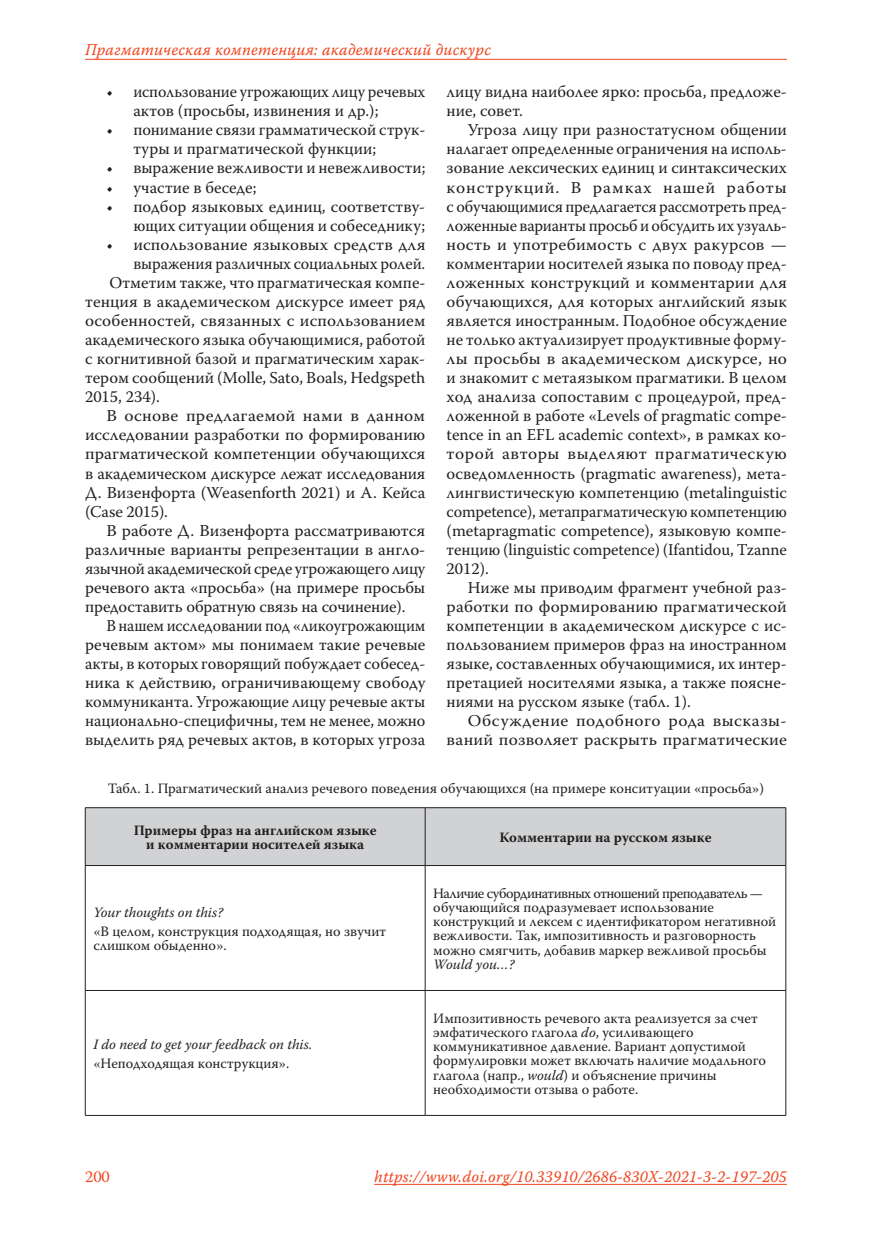
<style>
.page{position:relative;width:872px;height:1234px;background:#fff}
.page>*{position:absolute;margin:0;border:0;box-sizing:border-box;transform-origin:0 0}
.Body{font:16.5px/19px "Warnock Pro";color:#231f20;text-align:justify}
.Body-2{font:16.5px/19px "Warnock Pro";color:#231f20;text-align:justify;scale:.96 1}
.Body-3{font:16.5px/19px "Warnock Pro";color:#231f20;text-align:justify;scale:1.05 1}
.t1{font:16.5px "Warnock Pro It Capt";letter-spacing:.01em;color:#f04823;scale:.95 1}
.Body-4{font:16.5px/19px "Warnock Pro";letter-spacing:.02em;color:#231f20;text-align:right;scale:1.05 1}
.t2{font:16.5px "Warnock Pro";color:#f04823}
.Tabl_TEXT{font:14.25px/14.2px "Warnock Pro";color:#231f20}
.Tabl_Zag{font:14.25px "Warnock Pro";color:#231f20}
.Tabl_TEXT-2{font:700 14.25px/14.2px "Warnock Pro";color:#231f20;text-align:center}
.Tabl_TEXT-3{font:italic 14.25px "Warnock Pro";color:#231f20}
.s1{font-style:italic}
</style>
<div class="page">
<hr style="left:374px;top:1183px;width:413px;height:1px;background:#f04823">
<hr style="left:85px;top:59px;width:702px;height:1px;background:#f04823">
<div style="left:86px;top:808px;width:699px;height:57px;background:#d1d2d4"></div>
<hr style="left:85px;top:807px;width:340px;height:1px;background:#231f20">
<hr style="left:85px;top:807px;width:1px;height:58px;background:#231f20">
<hr style="left:425px;top:807px;width:361px;height:1px;background:#231f20">
<hr style="left:425px;top:807px;width:1px;height:58px;background:#231f20">
<hr style="left:785px;top:807px;width:1px;height:58px;background:#231f20">
<hr style="left:85px;top:865px;width:340px;height:1px;background:#231f20">
<hr style="left:85px;top:865px;width:1px;height:125px;background:#231f20">
<hr style="left:425px;top:865px;width:361px;height:1px;background:#231f20">
<hr style="left:425px;top:865px;width:1px;height:125px;background:#231f20">
<hr style="left:785px;top:865px;width:1px;height:125px;background:#231f20">
<hr style="left:85px;top:989px;width:340px;height:1px;background:#231f20">
<hr style="left:85px;top:990px;width:1px;height:124px;background:#231f20">
<hr style="left:425px;top:989px;width:361px;height:1px;background:#231f20">
<hr style="left:425px;top:990px;width:1px;height:124px;background:#231f20">
<hr style="left:785px;top:990px;width:1px;height:124px;background:#231f20">
<hr style="left:85px;top:1114px;width:340px;height:1px;background:#231f20">
<hr style="left:425px;top:1114px;width:361px;height:1px;background:#231f20">
<p class="t1" style="left:85px;top:39px;width:429px">Прагматическая компетенция: академический дискурс</p>
<p class="Body" style="left:133px;top:82px;width:293px;text-indent:-27px">• использование угрожающих лицу речевых актов (просьбы, извинения и др.);</p>
<p class="Body" style="left:133px;top:120px;width:293px;text-indent:-27px">• понимание связи грамматической струк&shy;туры и прагматической функции;</p>
<p class="Body" style="left:106px;top:158px;width:320px">• выражение вежливости и невежливости;</p>
<p class="Body" style="left:106px;top:177px;width:152px">• участие в беседе;</p>
<p class="Body" style="left:106px;top:196px;width:320px;text-align:right">• подбор языковых единиц, соответству&shy;ющих ситуации общения и собеседнику;</p>
<p class="Body" style="left:106px;top:234px;width:320px;text-align:right">• использование языковых средств для выражения различных социальных ролей.</p>
<p class="Body" style="left:85px;top:272px;width:342px;text-indent:24px">Отметим также, что прагматическая компе&shy;тенция в академическом дискурсе имеет ряд особенностей, связанных с использованием академического языка обучающимися, работой с когнитивной базой и прагматическим харак&shy;тером сообщений (Molle, Sato, Boals, Hedgspeth 2015, 234).</p>
<p class="Body-3" style="left:85px;top:406px;width:326px;text-indent:21px">В основе предлагаемой нами в данном исследовании разработки по формированию прагматической компетенции обучающихся в академическом дискурсе лежат исследования Д. Визенфорта (Weasenforth 2021) и А. Кейса (Case 2015).</p>
<p class="Body" style="left:85px;top:520px;width:342px;text-indent:21px">В работе Д. Визенфорта рассматриваются различные варианты репрезентации в англо&shy;язычной академической среде угрожающего лицу речевого акта «просьба» (на примере просьбы предоставить обратную связь на сочинение).</p>
<p class="Body-2" style="left:85px;top:615px;width:356px;text-indent:21px">В нашем исследовании под «ликоугрожающим речевым актом» мы понимаем такие речевые акты, в которых говорящий побуждает собесед&shy;ника к действию, ограничивающему свободу коммуниканта. Угрожающие лицу речевые акты национально-специфичны, тем не менее, можно выделить ряд речевых актов, в которых угроза</p>
<p class="Body" style="left:446px;top:82px;width:342px">лицу видна наиболее ярко: просьба, предложе&shy;ние, совет.</p>
<p class="Body" style="left:446px;top:120px;width:342px;text-indent:21px">Угроза лицу при разностатусном общении налагает определенные ограничения на исполь&shy;зование лексических единиц и синтаксических конструкций. В рамках нашей работы с обучающимися предлагается рассмотреть пред&shy;ложенные варианты просьб и обсудить их узуаль&shy;ность и употребимость с двух ракурсов — комментарии носителей языка по поводу пред&shy;ложенных конструкций и комментарии для обучающихся, для которых английский язык является иностранным. Подобное обсуждение не только актуализирует продуктивные форму&shy;лы просьбы в академическом дискурсе, но и знакомит с метаязыком прагматики. В целом ход анализа сопоставим с процедурой, пред&shy;ложенной в работе «Levels of pragmatic compe&shy;tence in an EFL academic context», в рамках ко&shy;торой авторы выделяют прагматическую осведомленность (pragmatic awareness), мета&shy;лингвистическую компетенцию (metalinguistic competence), метапрагматическую компетенцию (metapragmatic competence), языковую компе&shy;тенцию (linguistic competence) (Ifantidou, Tzanne 2012).</p>
<p class="Body" style="left:446px;top:577px;width:342px;text-indent:21px">Ниже мы приводим фрагмент учебной раз&shy;работки по формированию прагматической компетенции в академическом дискурсе с ис&shy;пользованием примеров фраз на иностранном языке, составленных обучающимися, их интер&shy;претацией носителями языка, а также поясне&shy;ниями на русском языке (табл. 1).</p>
<p class="Body-4" style="left:446px;top:711px;width:326px">Обсуждение подобного рода высказы&shy;ваний позволяет раскрыть прагматические</p>
<p class="Tabl_Zag" style="left:108px;top:779px;width:657px">Табл. 1. Прагматический анализ речевого поведения обучающихся (на примере конситуации «просьба»)</p>
<p class="Tabl_TEXT-2" style="left:134px;top:822px;width:244px">Примеры фраз на английском языке и комментарии носителей языка</p>
<p class="Tabl_TEXT-2" style="left:499px;top:829px;width:214px">Комментарии на русском языке</p>
<p class="Tabl_TEXT-3" style="left:93px;top:903px;width:131px">Your thoughts on this?</p>
<p class="Tabl_TEXT" style="left:93px;top:923px;width:294px">«В целом, конструкция подходящая, но звучит слишком обыденно».</p>
<p class="Tabl_TEXT-3" style="left:93px;top:1035px;width:220px">I do need to get your feedback on this.</p>
<p class="Tabl_TEXT" style="left:93px;top:1055px;width:197px">«Неподходящая конструкция».</p>
<p class="Tabl_TEXT" style="left:433px;top:885px;width:344px">Наличие субординативных отношений преподаватель — обучающийся подразумевает использование конструкций и лексем с идентификатором негативной вежливости. Так, импозитивность и разговорность можно смягчить, добавив маркер вежливой просьбы <span class="s1">Would you…?</span></p>
<p class="Tabl_TEXT" style="left:433px;top:1010px;width:334px">Импозитивность речевого акта реализуется за счет эмфатического глагола <span class="s1">do</span>, усиливающего коммуникативное давление. Вариант допустимой формулировки может включать наличие модального глагола (напр., <span class="s1">would</span>) и объяснение причины необходимости отзыва о работе.</p>
<p class="t2" style="left:85px;top:1166px;width:26px">200</p>
<p class="t1" style="left:374px;top:1166px;width:436px">https://www.doi.org/10.33910/2686-830X-2021-3-2-197-205</p>
</div>
